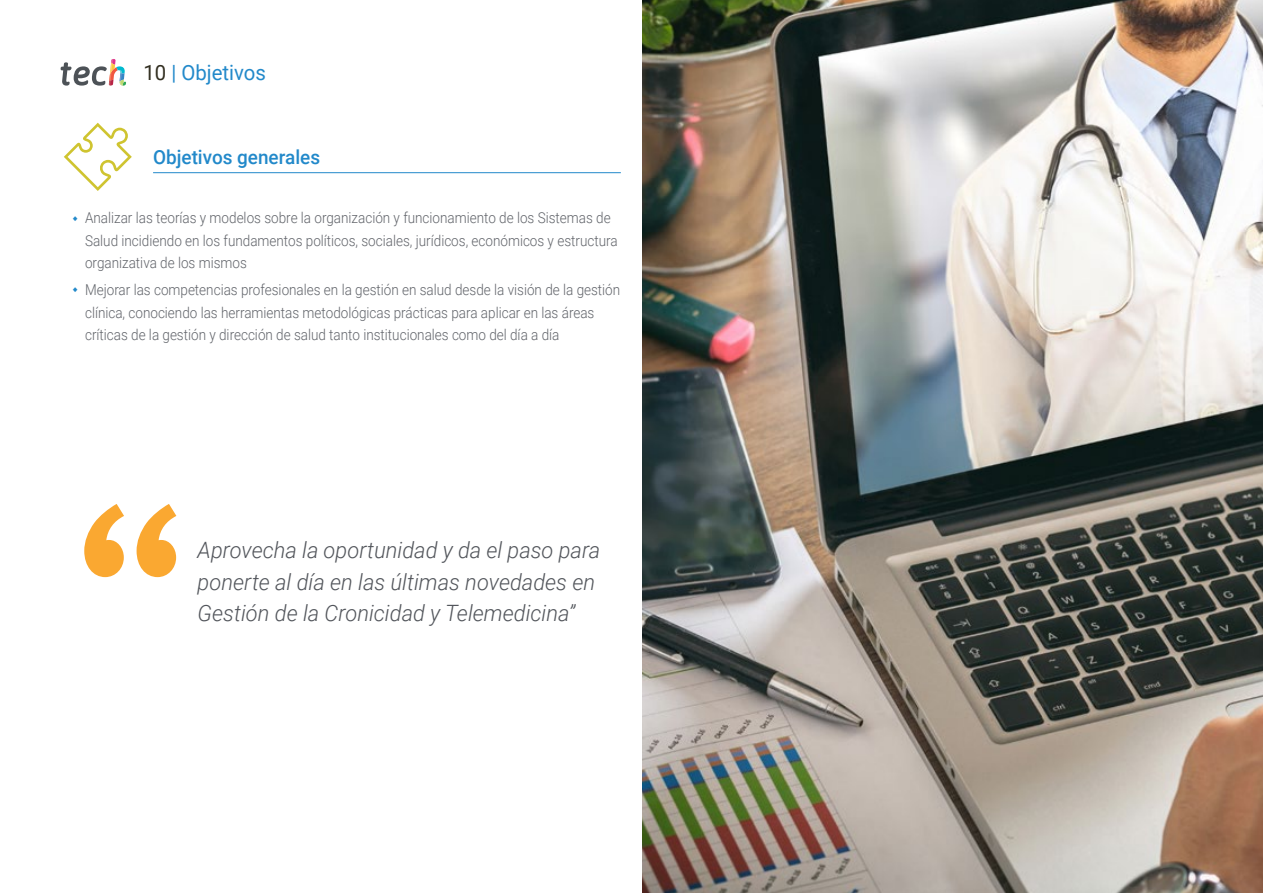
<style>
.page{position:relative;width:1263px;height:893px;background:#fff}
.page>*{position:absolute;margin:0;border:0;box-sizing:border-box;transform-origin:0 0}
.t1{font:italic 300 22.5px/31.5px "Roboto";color:#52555b}
.t2{font:21px "Roboto";color:#2289ca}
.t3{font:500 19.5px "Roboto";color:#2289ca}
.t4{font:300 15px/22.5px "Roboto";color:#61646a;scale:.9 1}
.s1{color:#312e20}
</style>
<div class="page">
<img style="left:642px;top:0;width:621px;height:893px">
<hr style="left:153px;top:172px;width:468px;height:1px;background:#2289ca">
<svg style="left:64px;top:123px;width:68px;height:68px"></svg>
<svg style="left:84px;top:504px;width:92px;height:73px"></svg>
<svg style="left:61px;top:59px;width:65px;height:27px"></svg>
<h2 class="t2" style="left:144px;top:57px;width:124px"><span class="s1">10</span> | Objetivos</h2>
<h3 class="t3" style="left:153px;top:144px;width:169px">Objetivos generales</h3>
<p class="t4" style="left:85px;top:206px;width:593px">Analizar las teorías y modelos sobre la organización y funcionamiento de los Sistemas de<br>Salud incidiendo en los fundamentos políticos, sociales, jurídicos, económicos y estructura organizativa de los mismos</p>
<p class="t4" style="left:85px;top:278px;width:596px">Mejorar las competencias profesionales en la gestión en salud desde la visión de la gestión clínica, conociendo las herramientas metodológicas prácticas para aplicar en las áreas críticas de la gestión y dirección de salud tanto institucionales como del día a día</p>
<h1 class="t1" style="left:198px;top:534px;width:404px">Aprovecha la oportunidad y da el paso para ponerte al día en las últimas novedades en<br>Gestión de la Cronicidad y Telemedicina”</h1>
</div>
